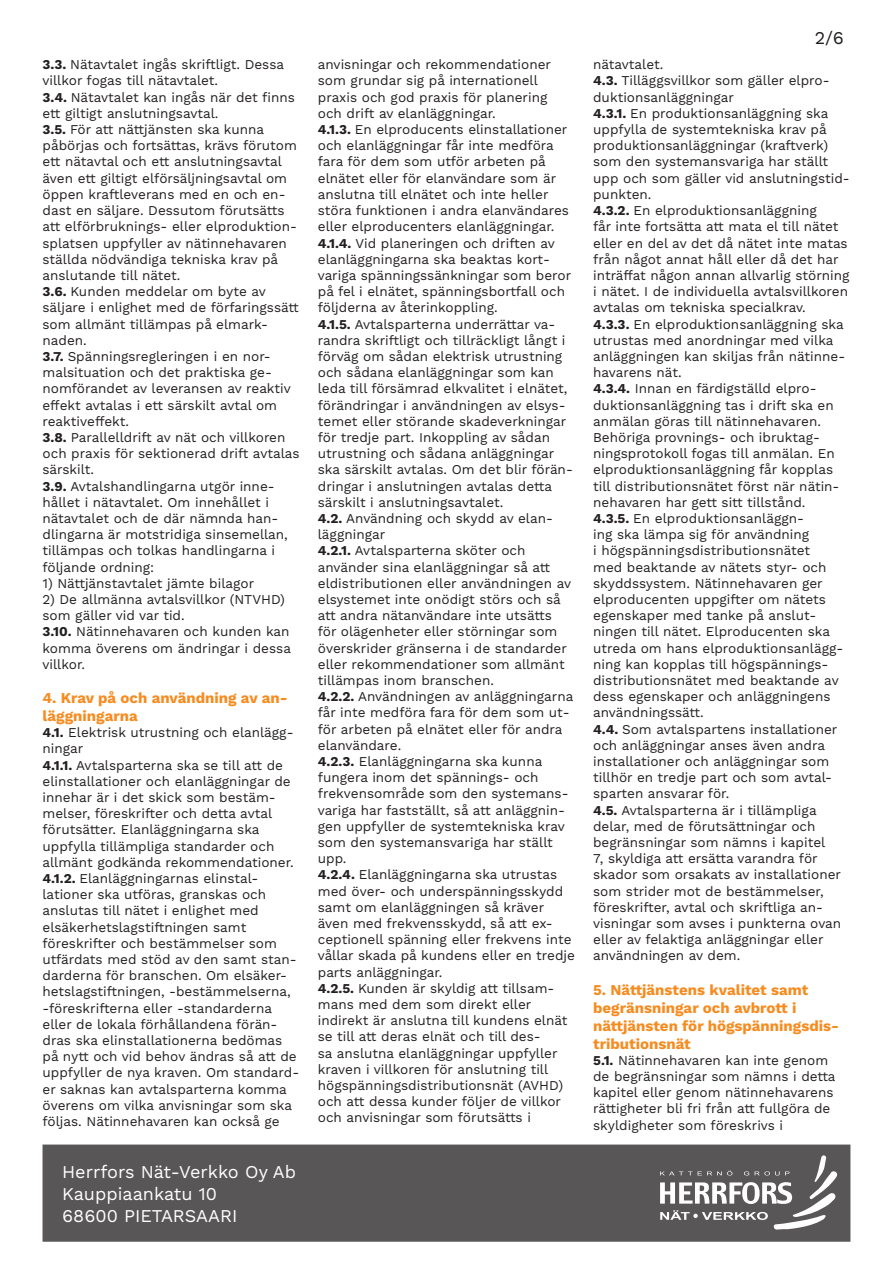
<style>
.page{position:relative;width:893px;height:1263px;background:#fff}
.page>*{position:absolute;margin:0;border:0;box-sizing:border-box;transform-origin:0 0}
.t1{font:18px "Work Sans";color:#fff}
.t2{font:18px "Work Sans";color:#231f20}
.t3{font:700 15px/18px "Work Sans";color:#f68b1f}
.t4{font:13.5px/16.2px "Work Sans";color:#231f20}
.s1{font-weight:700}
</style>
<div class="page">
<div style="left:43px;top:1144px;width:807px;height:98px;background:#585657;border:2px solid #585657"></div>
<svg style="left:660px;top:1155px;width:178px;height:75px"></svg>
<p class="t4" style="left:43px;top:57px;width:243px"><span class="s1">3.3.</span> Nätavtalet ingås skriftligt. Dessa villkor fogas till nätavtalet.</p>
<p class="t4" style="left:43px;top:90px;width:254px"><span class="s1">3.4.</span> Nätavtalet kan ingås när det finns ett giltigt anslutningsavtal.</p>
<p class="t4" style="left:43px;top:122px;width:256px"><span class="s1">3.5.</span> För att nättjänsten ska kunna påbörjas och fortsättas, krävs förutom ett nätavtal och ett anslutningsavtal även ett giltigt elförsäljningsavtal om öppen kraftleverans med en och en&shy;dast en säljare. Dessutom förutsätts att elförbruknings- eller elproduktion&shy;splatsen uppfyller av nätinnehavaren ställda nödvändiga tekniska krav på anslutande till nätet.</p>
<p class="t4" style="left:43px;top:284px;width:258px"><span class="s1">3.6.</span> Kunden meddelar om byte av säljare i enlighet med de förfaringssätt som allmänt tillämpas på elmark&shy;naden.</p>
<p class="t4" style="left:43px;top:349px;width:250px"><span class="s1">3.7.</span> Spänningsregleringen i en nor&shy;malsituation och det praktiska ge&shy;nomförandet av leveransen av reaktiv effekt avtalas i ett särskilt avtal om reaktiveffekt.</p>
<p class="t4" style="left:43px;top:430px;width:259px"><span class="s1">3.8.</span> Parallelldrift av nät och villkoren och praxis för sektionerad drift avtalas särskilt.</p>
<p class="t4" style="left:43px;top:478px;width:247px"><span class="s1">3.9.</span> Avtalshandlingarna utgör inne&shy;hållet i nätavtalet. Om innehållet i nätavtalet och de där nämnda han&shy;dlingarna är motstridiga sinsemellan, tillämpas och tolkas handlingarna i följande ordning:</p>
<p class="t4" style="left:43px;top:576px;width:213px">1) Nättjänstavtalet jämte bilagor</p>
<p class="t4" style="left:43px;top:592px;width:244px">2) De allmänna avtalsvillkor (NTVHD) som gäller vid var tid.</p>
<p class="t4" style="left:43px;top:624px;width:250px;text-align:justify"><span class="s1">3.10.</span> Nätinnehavaren och kunden kan komma överens om ändringar i dessa villkor.</p>
<p class="t3" style="left:43px;top:690px;width:247px">4. Krav på och användning av an&shy;läggningarna</p>
<p class="t4" style="left:43px;top:725px;width:253px"><span class="s1">4.1.</span> Elektrisk utrustning och elanlägg&shy;ningar</p>
<p class="t4" style="left:43px;top:757px;width:253px"><span class="s1">4.1.1.</span> Avtalsparterna ska se till att de elinstallationer och elanläggningar de innehar är i det skick som bestäm&shy;melser, föreskrifter och detta avtal förutsätter. Elanläggningarna ska uppfylla tillämpliga standarder och allmänt godkända rekommendationer.</p>
<p class="t4" style="left:43px;top:871px;width:258px"><span class="s1">4.1.2.</span> Elanläggningarnas elinstal&shy;lationer ska utföras, granskas och anslutas till nätet i enlighet med elsäkerhetslagstiftningen samt föreskrifter och bestämmelser som utfärdats med stöd av den samt stan&shy;darderna för branschen. Om elsäker&shy;hetslagstiftningen, -bestämmelserna, -föreskrifterna eller -standarderna eller de lokala förhållandena förän&shy;dras ska elinstallationerna bedömas på nytt och vid behov ändras så att de uppfyller de nya kraven. Om standard&shy;er saknas kan avtalsparterna komma överens om vilka anvisningar som ska följas. Nätinnehavaren kan också ge</p>
<p class="t1" style="left:62px;top:1161px;width:236px">Herrfors Nät-Verkko Oy Ab</p>
<p class="t1" style="left:62px;top:1183px;width:156px">Kauppiaankatu 10</p>
<p class="t1" style="left:62px;top:1205px;width:177px">68600 PIETARSAARI</p>
<p class="t4" style="left:318px;top:57px;width:235px">anvisningar och rekommendationer som grundar sig på internationell praxis och god praxis för planering och drift av elanläggningar.</p>
<p class="t4" style="left:318px;top:122px;width:253px"><span class="s1">4.1.3.</span> En elproducents elinstallationer och elanläggningar får inte medföra fara för dem som utför arbeten på elnätet eller för elanvändare som är anslutna till elnätet och inte heller störa funktionen i andra elanvändares eller elproducenters elanläggningar.</p>
<p class="t4" style="left:318px;top:235px;width:255px"><span class="s1">4.1.4.</span> Vid planeringen och driften av elanläggningarna ska beaktas kort&shy;variga spänningssänkningar som beror på fel i elnätet, spänningsbortfall och följderna av återinkoppling.</p>
<p class="t4" style="left:318px;top:316px;width:257px"><span class="s1">4.1.5.</span> Avtalsparterna underrättar va&shy;randra skriftligt och tillräckligt långt i förväg om sådan elektrisk utrustning och sådana elanläggningar som kan leda till försämrad elkvalitet i elnätet, förändringar i användningen av elsys&shy;temet eller störande skadeverkningar för tredje part. Inkoppling av sådan utrustning och sådana anläggningar ska särskilt avtalas. Om det blir förän&shy;dringar i anslutningen avtalas detta särskilt i anslutningsavtalet.</p>
<p class="t4" style="left:318px;top:511px;width:237px"><span class="s1">4.2.</span> Användning och skydd av elan&shy;läggningar</p>
<p class="t4" style="left:318px;top:543px;width:255px"><span class="s1">4.2.1.</span> Avtalsparterna sköter och använder sina elanläggningar så att eldistributionen eller användningen av elsystemet inte onödigt störs och så att andra nätanvändare inte utsätts för olägenheter eller störningar som överskrider gränserna i de standarder eller rekommendationer som allmänt tillämpas inom branschen.</p>
<p class="t4" style="left:318px;top:689px;width:257px"><span class="s1">4.2.2.</span> Användningen av anläggningarna får inte medföra fara för dem som ut&shy;för arbeten på elnätet eller för andra elanvändare.</p>
<p class="t4" style="left:318px;top:754px;width:252px"><span class="s1">4.2.3.</span> Elanläggningarna ska kunna fungera inom det spännings- och frekvensområde som den systemans&shy;variga har fastställt, så att anläggnin&shy;gen uppfyller de systemtekniska krav som den systemansvariga har ställt upp.</p>
<p class="t4" style="left:318px;top:867px;width:259px"><span class="s1">4.2.4.</span> Elanläggningarna ska utrustas med över- och underspänningsskydd samt om elanläggningen så kräver även med frekvensskydd, så att ex&shy;ceptionell spänning eller frekvens inte vållar skada på kundens eller en tredje parts anläggningar.</p>
<p class="t4" style="left:318px;top:981px;width:251px"><span class="s1">4.2.5.</span> Kunden är skyldig att tillsam&shy;mans med dem som direkt eller indirekt är anslutna till kundens elnät se till att deras elnät och till des-<br>sa anslutna elanläggningar uppfyller kraven i villkoren för anslutning till högspänningsdistributionsnät (AVHD) och att dessa kunder följer de villkor och anvisningar som förutsätts i</p>
<h1 class="t2" style="left:815px;top:27px;width:31px">2/6</h1>
<p class="t4" style="left:593px;top:57px;width:72px">nätavtalet.</p>
<p class="t4" style="left:593px;top:73px;width:238px"><span class="s1">4.3.</span> Tilläggsvillkor som gäller elpro&shy;duktionsanläggningar</p>
<p class="t4" style="left:593px;top:106px;width:258px"><span class="s1">4.3.1.</span> En produktionsanläggning ska uppfylla de systemtekniska krav på produktionsanläggningar (kraftverk) som den systemansvariga har ställt upp och som gäller vid anslutningstid&shy;punkten.</p>
<p class="t4" style="left:593px;top:203px;width:258px"><span class="s1">4.3.2.</span> En elproduktionsanläggning<br>får inte fortsätta att mata el till nätet eller en del av det då nätet inte matas från något annat håll eller då det har inträffat någon annan allvarlig störning i nätet. I de individuella avtalsvillkoren avtalas om tekniska specialkrav.</p>
<p class="t4" style="left:593px;top:316px;width:254px"><span class="s1">4.3.3.</span> En elproduktionsanläggning ska utrustas med anordningar med vilka anläggningen kan skiljas från nätinne&shy;havarens nät.</p>
<p class="t4" style="left:593px;top:381px;width:248px"><span class="s1">4.3.4.</span> Innan en färdigställd elpro&shy;duktionsanläggning tas i drift ska en anmälan göras till nätinnehavaren.<br>Behöriga provnings- och ibruktag&shy;ningsprotokoll fogas till anmälan. En elproduktionsanläggning får kopplas till distributionsnätet först när nätin&shy;nehavaren har gett sitt tillstånd.</p>
<p class="t4" style="left:593px;top:511px;width:252px"><span class="s1">4.3.5.</span> En elproduktionsanläggn-<br>ing ska lämpa sig för användning<br>i högspänningsdistributionsnätet<br>med beaktande av nätets styr- och skyddssystem. Nätinnehavaren ger elproducenten uppgifter om nätets egenskaper med tanke på anslut&shy;ningen till nätet. Elproducenten ska utreda om hans elproduktionsanlägg&shy;ning kan kopplas till högspännings&shy;distributionsnätet med beaktande av dess egenskaper och anläggningens användningssätt.</p>
<p class="t4" style="left:593px;top:721px;width:246px"><span class="s1">4.4.</span> Som avtalspartens installationer och anläggningar anses även andra installationer och anläggningar som tillhör en tredje part och som avtal&shy;sparten ansvarar för.</p>
<p class="t4" style="left:593px;top:802px;width:250px"><span class="s1">4.5.</span> Avtalsparterna är i tillämpliga delar, med de förutsättningar och begränsningar som nämns i kapitel<br>7, skyldiga att ersätta varandra för skador som orsakats av installationer som strider mot de bestämmelser, föreskrifter, avtal och skriftliga an&shy;visningar som avses i punkterna ovan eller av felaktiga anläggningar eller användningen av dem.</p>
<p class="t3" style="left:593px;top:981px;width:217px">5. Nättjänstens kvalitet samt</p>
<p class="t3" style="left:593px;top:999px;width:247px">begränsningar och avbrott i nättjänsten för högspänningsdis&shy;tributionsnät</p>
<p class="t4" style="left:593px;top:1053px;width:244px"><span class="s1">5.1.</span> Nätinnehavaren kan inte genom de begränsningar som nämns i detta kapitel eller genom nätinnehavarens rättigheter bli fri från att fullgöra de skyldigheter som föreskrivs i</p>
</div>
